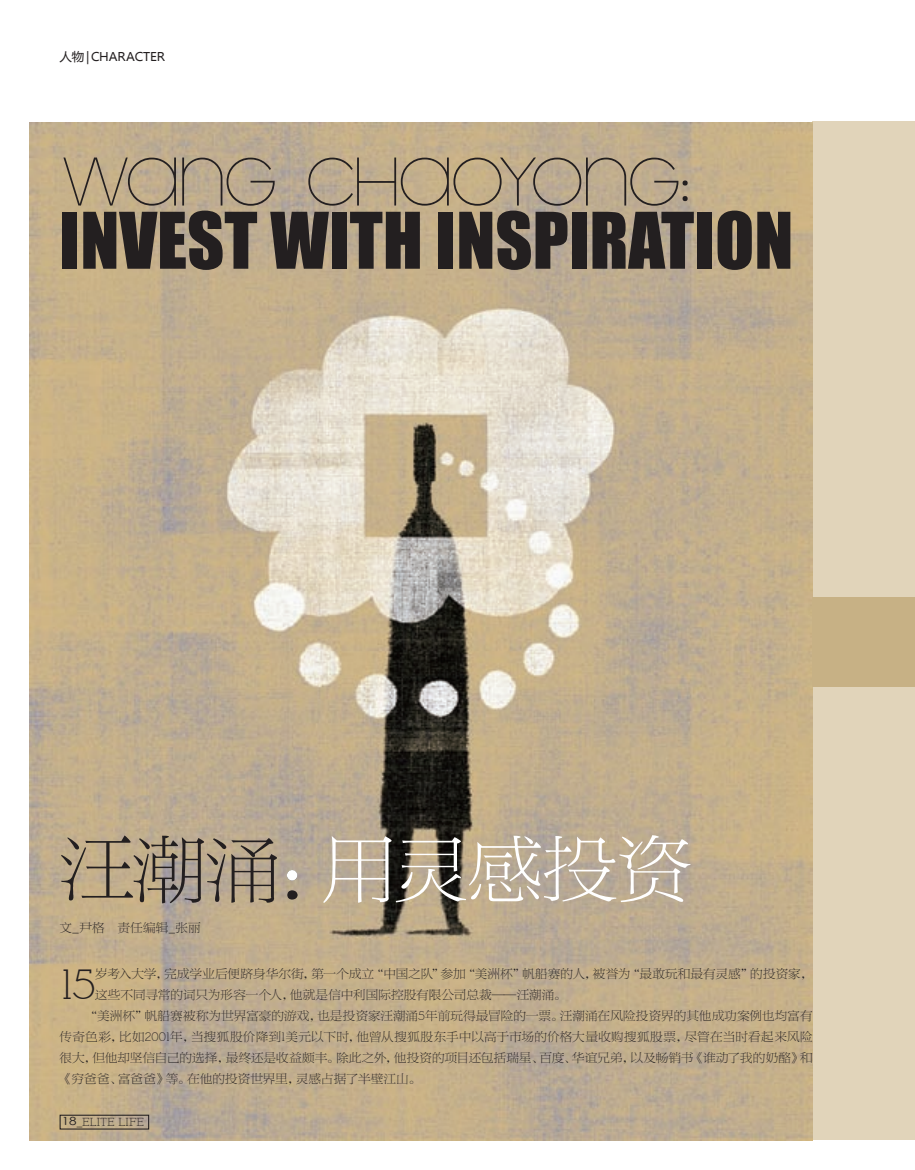
<style>
.page{position:relative;width:915px;height:1170px;background:#fff}
.page>*{position:absolute;margin:0;border:0;box-sizing:border-box;transform-origin:0 0}
.t1{font:90px "Kravitz";letter-spacing:.005em;color:#231f20}
.t2{font:72px "Impact";color:#231f20}
.t3{font:72px "FZNBSJW GB1 0";letter-spacing:-.025em;color:#fff;scale:1.05 1}
.t4{font:41.1px "FZNBSJW GB1 0";color:#231f20;scale:1.05 1}
.t5{font:12px "FZNBSJW GB1 0";letter-spacing:.005em;color:#231f20;scale:1.05 1}
.t6{font:12px "Microsoft Ya Hei";letter-spacing:-.015em;color:#231f20;scale:1.05 1}
.t7{font:11.25px "FZNBSJW GB1 0";color:#231f20}
.s1{color:#231f20}
.s2{font-family:"ST Xihei"}
</style>
<div class="page">
<div style="left:812px;top:122px;width:102px;height:1018px;background:#e1d4ba"></div>
<img style="left:30px;top:123px;width:782px;height:1017px">
<div style="left:287px;top:870px;width:10px;height:10px;background:#fff;border-radius:50%"></div>
<div style="left:812px;top:597px;width:102px;height:89px;background:#c7b185"></div>
<div style="left:60px;top:1114px;width:89px;height:15px;border:1px solid #231f20"></div>
<p class="t6" style="left:60px;top:49px;width:102px">人物|CHARACTER</p>
<h1 class="t1" style="left:60px;top:133px;width:629px">Wang Chaoyong:</h1>
<h2 class="t2" style="left:60px;top:184px;width:735px">INVEST WITH INSPIRATION</h2>
<h2 class="t3" style="left:60px;top:832px;width:603px"><span class="s1">汪潮涌：</span>用灵感投资</h2>
<p class="t5" style="left:60px;top:922px;width:136px">文_尹格　责任编辑_张丽</p>
<h3 class="t4" style="left:60px;top:963px;width:35px">15</h3>
<p class="t5" style="left:95px;top:967px;width:684px">岁考入大学，完成学业后便跻身华尔街，第一个成立“中国之队”参加“美洲杯”帆船赛的人，被誉为“最敢玩和最有灵感”的投资家，</p>
<p class="t5" style="left:95px;top:988px;width:450px">这些不同寻常的词只为形容一个人，他就是信中利国际控股有限公司总裁——汪潮涌。</p>
<p class="t5" style="left:60px;top:1009px;width:718px">　　“美洲杯”帆船赛被称为世界富豪的游戏，也是投资家汪潮涌5年前玩得最冒险的一票。汪潮涌在风险投资界的其他成功案例也均富有</p>
<p class="t5" style="left:60px;top:1030px;width:718px">传奇色彩，比如2001年，当搜狐股价降到1美元以下时，他曾从搜狐股东手中以高于市场的价格大量收购搜狐股票，尽管在当时看起来风险</p>
<p class="t5" style="left:60px;top:1051px;width:718px">很大，但他却坚信自己的选择，最终还是收益颇丰。除此之外，他投资的项目还包括瑞星、百度、华谊兄弟，以及畅销书《谁动了我的奶酪》和</p>
<p class="t5" style="left:60px;top:1072px;width:345px">《穷爸爸、富爸爸》等。在他的投资世界里，灵感占据了半壁江山。</p>
<p class="t7" style="left:62px;top:1116px;width:84px"><span class="s2">18</span>_ELITE LIFE</p>
</div>
